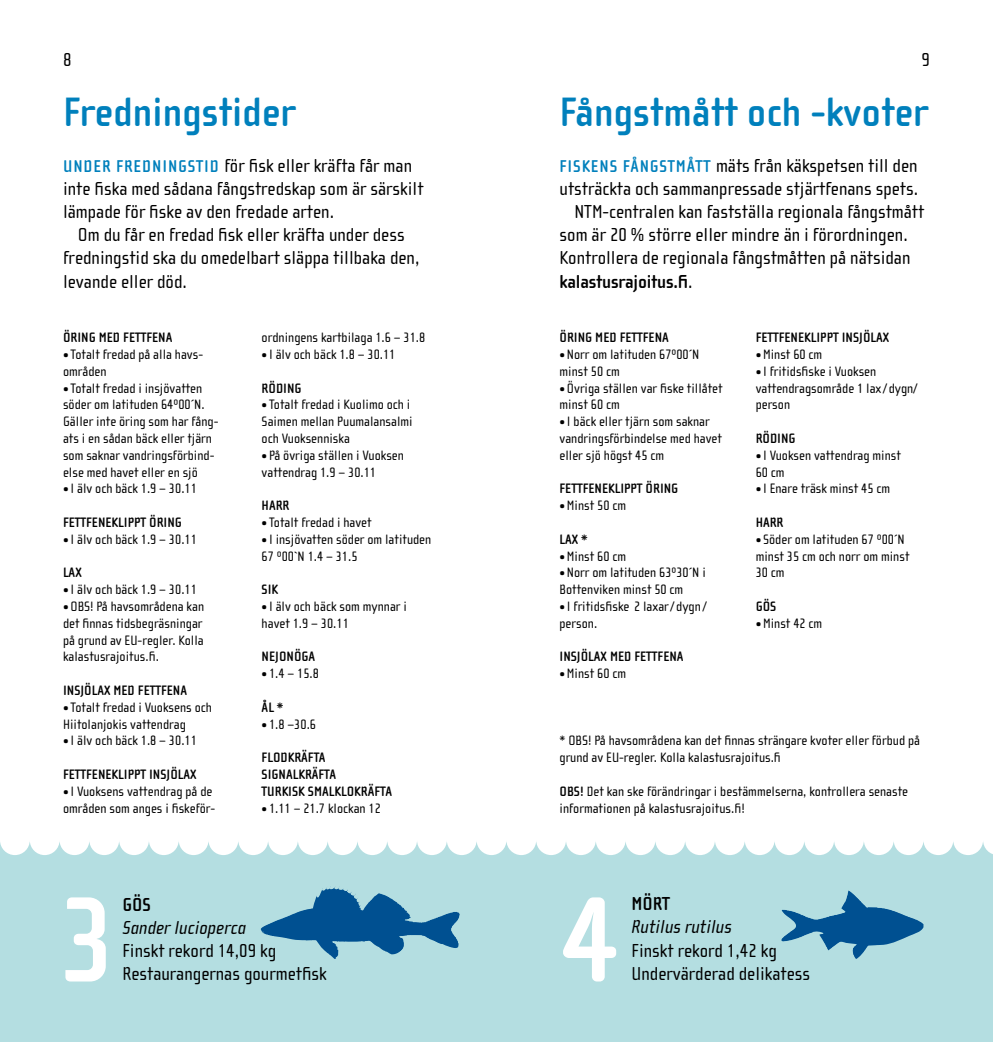
<style>
.page{position:relative;width:993px;height:1042px;background:#fff}
.page>*{position:absolute;margin:0;border:0;box-sizing:border-box;transform-origin:0 0}
.t1{font:700 124.42px "Cholla Sans OT";color:#fff}
.t2{font:700 42px "Cholla Sans OT";color:#0080bc}
.t3{font:19.25px/23.1px "Cholla Sans OT";color:#000}
.t4{font:italic 19.25px "Cholla Sans OT";color:#000}
.t5{font:700 19.25px "Cholla Sans OT";letter-spacing:-.01em;color:#000}
.t6{font:14px/16.8px "Cholla Sans OT";color:#000}
.t7{font:700 14px/16.8px "Cholla Sans OT";color:#000}
.s1{font-weight:700;font-size:17.5px;color:#0080bc}
.s2{font-weight:400}
.s3{font-weight:700}
</style>
<div class="page">
<div style="left:0;top:842px;width:992px;height:200px;background:#b4dee1"></div>
<div style="left:781px;top:883px;width:142px;height:78px;background:#b4dee1"></div>
<img style="left:780px;top:890px;width:143px;height:69px">
<div style="left:248px;top:878px;width:214px;height:124px;background:#b4dee1"></div>
<img style="left:260px;top:887px;width:144px;height:72px">
<h3 class="t3" style="left:63px;top:49px;width:10px">8</h3>
<h3 class="t3" style="left:921px;top:49px;width:10px">9</h3>
<h2 class="t2" style="left:63px;top:89px;width:233px">Fredningstider</h2>
<h3 class="t3" style="left:63px;top:154px;width:362px"><span class="s1">UNDER FREDNINGSTID</span> för fisk eller kräfta får man inte fiska med sådana fångstredskap som är särskilt lämpade för fiske av den fredade arten.</h3>
<h3 class="t3" style="left:63px;top:224px;width:358px;text-indent:15px">Om du får en fredad fisk eller kräfta under dess fredningstid ska du omedelbart släppa tillbaka den, levande eller död.</h3>
<h2 class="t2" style="left:559px;top:89px;width:370px">Fångstmått och -kvoter</h2>
<h3 class="t3" style="left:559px;top:154px;width:359px"><span class="s1">FISKENS FÅNGSTMÅTT</span> mäts från käkspetsen till den</h3>
<h3 class="t3" style="left:559px;top:178px;width:360px">utsträckta och sammanpressade stjärtfenans spets.</h3>
<h3 class="t3" style="left:574px;top:201px;width:351px">NTM-centralen kan fastställa regionala fångstmått</h3>
<h3 class="t3" style="left:559px;top:224px;width:349px">som är 20 % större eller mindre än i förordningen.</h3>
<h3 class="t3" style="left:559px;top:247px;width:352px">Kontrollera de regionala fångstmåtten på nätsidan</h3>
<h3 class="t5" style="left:559px;top:271px;width:134px">kalastusrajoitus.fi<span class="s2">.</span></h3>
<p class="t7" style="left:755px;top:329px;width:135px">FETTFENEKLIPPT INSJÖLAX</p>
<p class="t6" style="left:755px;top:346px;width:68px"><span class="s3">•</span>Minst 60 cm</p>
<p class="t6" style="left:755px;top:363px;width:163px"><span class="s3">•</span> I fritidsfiske i Vuoksen vattendragsområde 1 lax / dygn/ person</p>
<p class="t7" style="left:755px;top:430px;width:41px">RÖDING</p>
<p class="t6" style="left:755px;top:447px;width:147px"><span class="s3">•</span> I Vuoksen vattendrag minst<br>60 cm</p>
<p class="t6" style="left:755px;top:480px;width:136px"><span class="s3">•</span> I Enare träsk minst 45 cm</p>
<p class="t7" style="left:755px;top:514px;width:29px">HARR</p>
<p class="t6" style="left:755px;top:531px;width:155px"><span class="s3">•</span> Söder om latituden 67 º00´N minst 35 cm och norr om minst<br>30 cm</p>
<p class="t7" style="left:755px;top:598px;width:22px">GÖS</p>
<p class="t6" style="left:755px;top:615px;width:68px"><span class="s3">•</span>Minst 42 cm</p>
<p class="t7" style="left:63px;top:329px;width:111px">ÖRING MED FETTFENA</p>
<p class="t6" style="left:63px;top:346px;width:142px"><span class="s3">•</span> Totalt fredad på alla havs&shy;områden</p>
<p class="t6" style="left:63px;top:380px;width:157px"><span class="s3">•</span> Totalt fredad i insjövatten söder om latituden 64º00´N.<br>Gäller inte öring som har fång&shy;ats i en sådan bäck eller tjärn som saknar vandringsförbind&shy;else med havet eller en sjö</p>
<p class="t6" style="left:63px;top:480px;width:135px"><span class="s3">•</span> I älv och bäck 1.9 – 30.11</p>
<p class="t7" style="left:63px;top:514px;width:120px">FETTFENEKLIPPT ÖRING</p>
<p class="t6" style="left:63px;top:531px;width:135px"><span class="s3">•</span> I älv och bäck 1.9 – 30.11</p>
<p class="t7" style="left:63px;top:564px;width:20px">LAX</p>
<p class="t6" style="left:63px;top:581px;width:135px"><span class="s3">•</span> I älv och bäck 1.9 – 30.11</p>
<p class="t6" style="left:63px;top:598px;width:142px;text-align:justify"><span class="s3">•</span>OBS! På havsområdena kan det finnas tidsbegräsningar på grund av EU-regler. Kolla kalastusrajoitus.fi.</p>
<p class="t7" style="left:63px;top:682px;width:125px">INSJÖLAX MED FETTFENA</p>
<p class="t6" style="left:63px;top:699px;width:150px"><span class="s3">•</span> Totalt fredad i Vuoksens och<br>Hiitolanjokis vattendrag</p>
<p class="t6" style="left:63px;top:732px;width:135px"><span class="s3">•</span> I älv och bäck 1.8 – 30.11</p>
<p class="t7" style="left:63px;top:766px;width:135px">FETTFENEKLIPPT INSJÖLAX</p>
<p class="t6" style="left:63px;top:783px;width:154px"><span class="s3">•</span> I Vuoksens vattendrag på de områden som anges i fiskeför-</p>
<p class="t7" style="left:559px;top:329px;width:111px">ÖRING MED FETTFENA</p>
<p class="t6" style="left:559px;top:346px;width:141px"><span class="s3">•</span>Norr om latituden 67º00´N minst 50 cm</p>
<p class="t6" style="left:559px;top:380px;width:164px"><span class="s3">•</span>Övriga ställen var fiske tillåtet minst 60 cm</p>
<p class="t6" style="left:559px;top:413px;width:164px"><span class="s3">•</span> I bäck eller tjärn som saknar vandringsförbindelse med havet eller sjö högst 45 cm</p>
<p class="t7" style="left:559px;top:480px;width:120px">FETTFENEKLIPPT ÖRING</p>
<p class="t6" style="left:559px;top:497px;width:68px"><span class="s3">•</span>Minst 50 cm</p>
<p class="t7" style="left:559px;top:531px;width:30px">LAX *</p>
<p class="t6" style="left:559px;top:548px;width:68px"><span class="s3">•</span>Minst 60 cm</p>
<p class="t6" style="left:559px;top:564px;width:148px"><span class="s3">•</span>Norr om latituden 63º30´N i<br>Bottenviken minst 50 cm</p>
<p class="t6" style="left:559px;top:598px;width:148px"><span class="s3">•</span> I fritidsfiske 2 laxar/ dygn / person.</p>
<p class="t7" style="left:559px;top:648px;width:125px">INSJÖLAX MED FETTFENA</p>
<p class="t6" style="left:559px;top:665px;width:68px"><span class="s3">•</span>Minst 60 cm</p>
<p class="t6" style="left:261px;top:329px;width:165px">ordningens kartbilaga 1.6 – 31.8</p>
<p class="t6" style="left:261px;top:346px;width:135px"><span class="s3">•</span> I älv och bäck 1.8 – 30.11</p>
<p class="t7" style="left:261px;top:380px;width:41px">RÖDING</p>
<p class="t6" style="left:261px;top:396px;width:153px"><span class="s3">•</span> Totalt fredad i Kuolimo och i<br>Saimen mellan Puumalansalmi och Vuoksenniska</p>
<p class="t6" style="left:261px;top:447px;width:144px"><span class="s3">•</span> På övriga ställen i Vuoksen vattendrag 1.9 – 30.11</p>
<p class="t7" style="left:261px;top:497px;width:29px">HARR</p>
<p class="t6" style="left:261px;top:514px;width:111px"><span class="s3">•</span> Totalt fredad i havet</p>
<p class="t6" style="left:261px;top:531px;width:171px"><span class="s3">•</span> I insjövatten söder om latituden<br>67 º00`N 1.4 – 31.5</p>
<p class="t7" style="left:261px;top:581px;width:18px">SIK</p>
<p class="t6" style="left:261px;top:598px;width:147px"><span class="s3">•</span> I älv och bäck som mynnar i havet 1.9 – 30.11</p>
<p class="t7" style="left:261px;top:648px;width:55px">NEJONÖGA</p>
<p class="t6" style="left:261px;top:665px;width:59px"><span class="s3">•</span> 1.4 – 15.8</p>
<p class="t7" style="left:261px;top:699px;width:23px">ÅL *</p>
<p class="t6" style="left:261px;top:716px;width:56px"><span class="s3">•</span> 1.8 –30.6</p>
<p class="t7" style="left:261px;top:749px;width:132px">FLODKRÄFTA<br>SIGNALKRÄFTA<br>TURKISK SMALKLOKRÄFTA</p>
<p class="t6" style="left:261px;top:800px;width:121px"><span class="s3">•</span> 1.11 – 21.7 klockan 12</p>
<p class="t6" style="left:559px;top:732px;width:362px">* OBS! På havsområdena kan det finnas strängare kvoter eller förbud på grund av EU-regler. Kolla kalastusrajoitus.fi</p>
<p class="t6" style="left:559px;top:783px;width:350px"><span class="s3">OBS!</span> Det kan ske förändringar i bestämmelserna, kontrollera senaste informationen på kalastusrajoitus.fi!</p>
<h1 class="t1" style="left:58px;top:872px;width:61px">3</h1>
<h3 class="t5" style="left:122px;top:894px;width:30px">GÖS</h3>
<h3 class="t4" style="left:122px;top:917px;width:125px">Sander lucioperca</h3>
<h3 class="t3" style="left:122px;top:939px;width:206px">Finskt rekord 14,09 kg<br>Restaurangernas gourmetfisk</h3>
<h1 class="t1" style="left:559px;top:872px;width:61px">4</h1>
<h3 class="t5" style="left:631px;top:893px;width:40px">MÖRT</h3>
<h3 class="t4" style="left:631px;top:916px;width:102px">Rutilus rutilus</h3>
<h3 class="t3" style="left:631px;top:939px;width:180px">Finskt rekord 1,42 kg<br>Undervärderad delikatess</h3>
</div>
